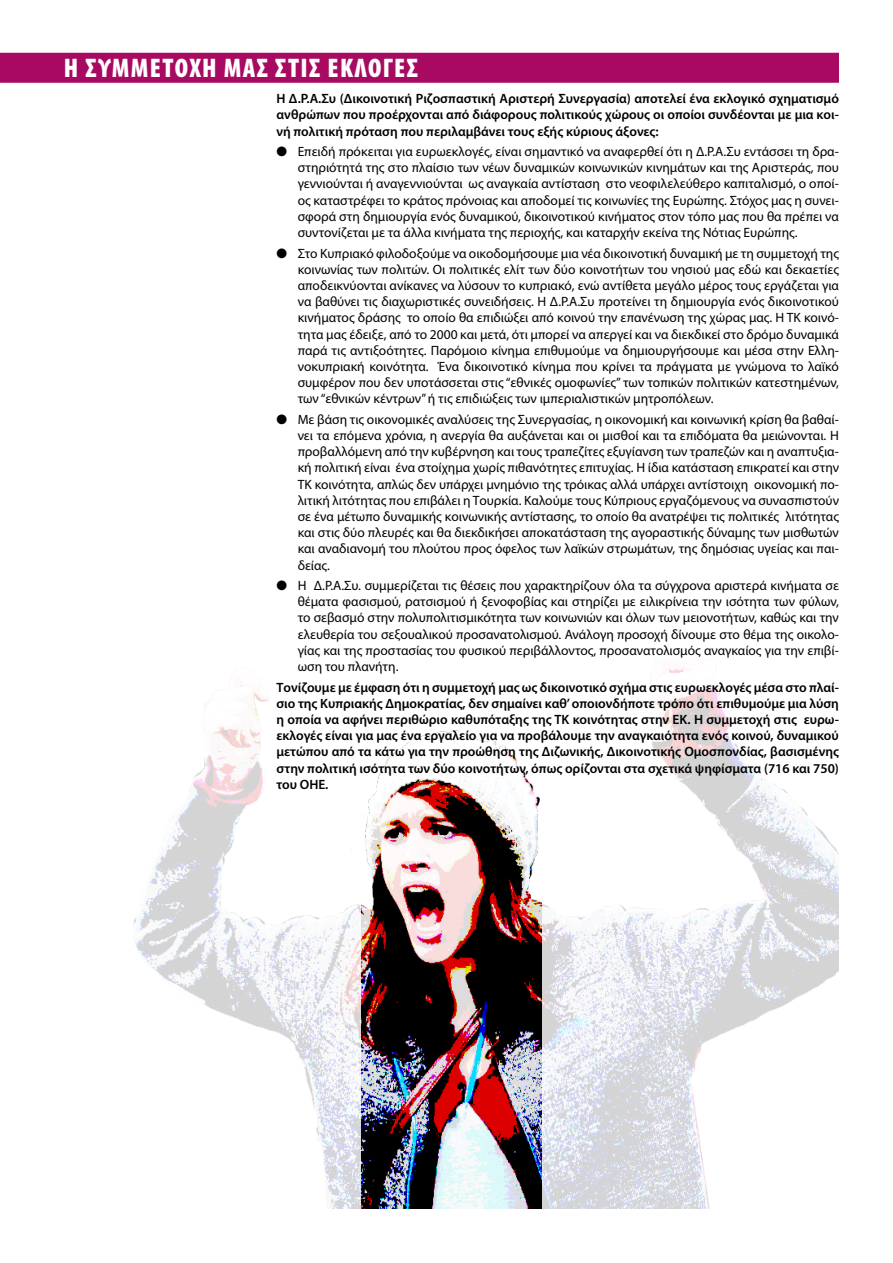
<style>
.page{position:relative;width:893px;height:1263px;background:#fff}
.page>*{position:absolute;margin:0;border:0;box-sizing:border-box;transform-origin:0 0}
.t1{font:900 condensed 27px "Myriad Pro";letter-spacing:.05em;color:#fff}
.t2{font:13.5px/16.2px "Myriad Pro";color:#000;text-align:justify}
.t3{font:600 13.5px/16.2px "Myriad Pro";color:#000;text-align:justify}
</style>
<div class="page">
<img style="left:133px;top:668px;width:706px;height:541px">
<img style="left:361px;top:668px;width:180px;height:541px">
<div style="left:0;top:53px;width:839px;height:30px;background:#a80a61"></div>
<h1 class="t1" style="left:64px;top:51px;width:356px">Η ΣΥΜΜΕΤΟΧΗ ΜΑΣ ΣΤΙΣ ΕΚΛΟΓΕΣ</h1>
<p class="t3" style="left:276px;top:90px;width:564px">Η Δ.Ρ.Α.Συ (Δικοινοτική Ριζοσπαστική Αριστερή Συνεργασία) αποτελεί ένα εκλογικό σχηματισμό ανθρώπων που προέρχονται από διάφορους πολιτικούς χώρους οι οποίοι συνδέονται με μια κοι&shy;νή πολιτική πρόταση που περιλαμβάνει τους εξής κύριους άξονες:</p>
<p class="t2" style="left:298px;top:143px;width:543px;text-indent:-21px">● Επειδή πρόκειται για ευρωεκλογές, είναι σημαντικό να αναφερθεί ότι η Δ.Ρ.Α.Συ εντάσσει τη δρα&shy;στηριότητά της στο πλαίσιο των νέων δυναμικών κοινωνικών κινημάτων και της Αριστεράς, που γεννιούνται ή αναγεννιούνται ως αναγκαία αντίσταση στο νεοφιλελεύθερο καπιταλισμό, ο οποί&shy;ος καταστρέφει το κράτος πρόνοιας και αποδομεί τις κοινωνίες της Ευρώπης. Στόχος μας η συνει&shy;σφορά στη δημιουργία ενός δυναμικού, δικοινοτικού κινήματος στον τόπο μας που θα πρέπει να συντονίζεται με τα άλλα κινήματα της περιοχής, και καταρχήν εκείνα της Νότιας Ευρώπης.</p>
<p class="t2" style="left:298px;top:245px;width:543px;text-indent:-21px">● Στο Κυπριακό φιλοδοξούμε να οικοδομήσουμε μια νέα δικοινοτική δυναμική με τη συμμετοχή της κοινωνίας των πολιτών. Οι πολιτικές ελίτ των δύο κοινοτήτων του νησιού μας εδώ και δεκαετίες αποδεικνύονται ανίκανες να λύσουν το κυπριακό, ενώ αντίθετα μεγάλο μέρος τους εργάζεται για να βαθύνει τις διαχωριστικές συνειδήσεις. Η Δ.Ρ.Α.Συ προτείνει τη δημιουργία ενός δικοινοτικού κινήματος δράσης το οποίο θα επιδιώξει από κοινού την επανένωση της χώρας μας. Η ΤΚ κοινό&shy;τητα μας έδειξε, από το 2000 και μετά, ότι μπορεί να απεργεί και να διεκδικεί στο δρόμο δυναμικά παρά τις αντιξοότητες. Παρόμοιο κίνημα επιθυμούμε να δημιουργήσουμε και μέσα στην Ελλη&shy;νοκυπριακή κοινότητα. Ένα δικοινοτικό κίνημα που κρίνει τα πράγματα με γνώμονα το λαϊκό συμφέρον που δεν υποτάσσεται στις “εθνικές ομοφωνίες” των τοπικών πολιτικών κατεστημένων, των “εθνικών κέντρων” ή τις επιδιώξεις των ιμπεριαλιστικών μητροπόλεων.</p>
<p class="t2" style="left:298px;top:411px;width:543px;text-indent:-21px">● Με βάση τις οικονομικές αναλύσεις της Συνεργασίας, η οικονομική και κοινωνική κρίση θα βαθαί&shy;νει τα επόμενα χρόνια, η ανεργία θα αυξάνεται και οι μισθοί και τα επιδόματα θα μειώνονται. Η προβαλλόμενη από την κυβέρνηση και τους τραπεζίτες εξυγίανση των τραπεζών και η αναπτυξια&shy;κή πολιτική είναι ένα στοίχημα χωρίς πιθανότητες επιτυχίας. Η ίδια κατάσταση επικρατεί και στην ΤΚ κοινότητα, απλώς δεν υπάρχει μνημόνιο της τρόικας αλλά υπάρχει αντίστοιχη οικονομική πο&shy;λιτική λιτότητας που επιβάλει η Τουρκία. Καλούμε τους Κύπριους εργαζόμενους να συνασπιστούν σε ένα μέτωπο δυναμικής κοινωνικής αντίστασης, το οποίο θα ανατρέψει τις πολιτικές λιτότητας και στις δύο πλευρές και θα διεκδικήσει αποκατάσταση της αγοραστικής δύναμης των μισθωτών και αναδιανομή του πλούτου προς όφελος των λαϊκών στρωμάτων, της δημόσιας υγείας και παι&shy;δείας.</p>
<p class="t2" style="left:298px;top:577px;width:543px;text-indent:-21px">● Η Δ.Ρ.Α.Συ. συμμερίζεται τις θέσεις που χαρακτηρίζουν όλα τα σύγχρονα αριστερά κινήματα σε θέματα φασισμού, ρατσισμού ή ξενοφοβίας και στηρίζει με ειλικρίνεια την ισότητα των φύλων, το σεβασμό στην πολυπολιτισμικότητα των κοινωνιών και όλων των μειονοτήτων, καθώς και την ελευθερία του σεξουαλικού προσανατολισμού. Ανάλογη προσοχή δίνουμε στο θέμα της οικολο&shy;γίας και της προστασίας του φυσικού περιβάλλοντος, προσανατολισμός αναγκαίος για την επιβί&shy;ωση του πλανήτη.</p>
<p class="t3" style="left:276px;top:678px;width:564px">Τονίζουμε με έμφαση ότι η συμμετοχή μας ως δικοινοτικό σχήμα στις ευρωεκλογές μέσα στο πλαί&shy;σιο της Κυπριακής Δημοκρατίας, δεν σημαίνει καθ’ οποιονδήποτε τρόπο ότι επιθυμούμε μια λύση η οποία να αφήνει περιθώριο καθυπόταξης της ΤΚ κοινότητας στην ΕΚ. Η συμμετοχή στις ευρω&shy;εκλογές είναι για μας ένα εργαλείο για να προβάλουμε την αναγκαιότητα ενός κοινού, δυναμικού μετώπου από τα κάτω για την προώθηση της Διζωνικής, Δικοινοτικής Ομοσπονδίας, βασισμένης στην πολιτική ισότητα των δύο κοινοτήτων, όπως ορίζονται στα σχετικά ψηφίσματα (716 και 750) του ΟΗΕ.</p>
</div>
